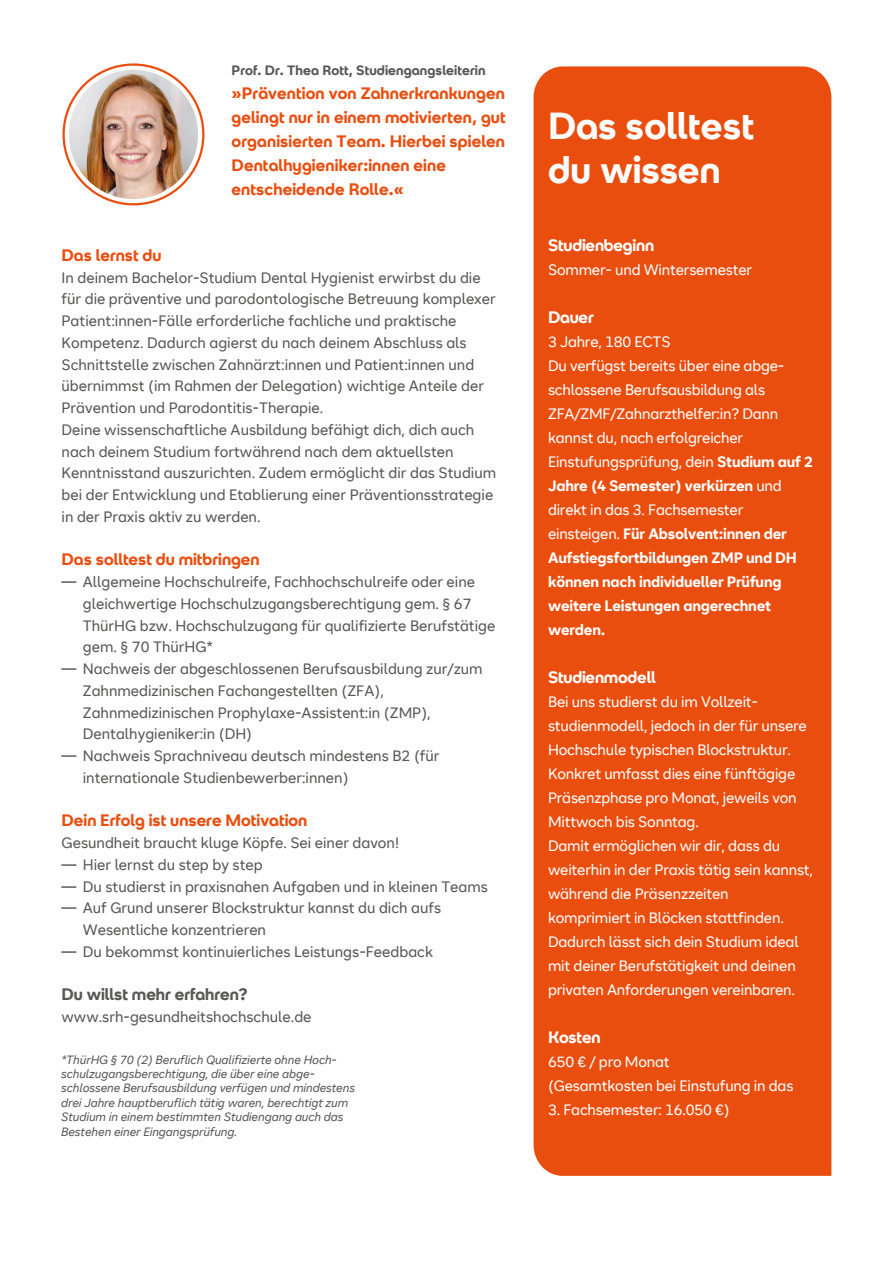
<style>
.page{position:relative;width:893px;height:1263px;background:#fff}
.page>*{position:absolute;margin:0;border:0;box-sizing:border-box;transform-origin:0 0}
.t1{font:700 37.5px/43.5px "SRH Headline";letter-spacing:.005em;color:#fff}
.t2{font:700 16.5px/24px "SRH Headline";letter-spacing:.005em;color:#e94e0f}
.t3{font:700 16.5px "SRH Headline";letter-spacing:-.01em;color:#fff}
.t4{font:700 16.5px "SRH Headline";color:#575756}
.t5{font:15px/21.8px "SRH Text";color:#575756}
.t6{font:15px/24px "SRH Text";letter-spacing:-.01em;color:#fff}
.t7{font:700 13.5px "SRH Headline";letter-spacing:.005em;color:#575756}
.t8{font:italic 12px/14.4px "SRH Text";letter-spacing:-.01em;color:#575756}
.s1{font-weight:700}
</style>
<div class="page">
<div style="left:534px;top:66px;width:297px;height:1110px;background:#e94e0f"></div>
<img style="left:69px;top:70px;width:129px;height:129px">
<p class="t7" style="left:232px;top:62px;width:255px">Prof. Dr. Thea Rott, Studiengangsleiterin</p>
<p class="t2" style="left:232px;top:81px;width:276px">»Prävention von Zahnerkrankungen gelingt nur in einem motivierten, gut organisierten Team. Hierbei spielen Dentalhygieniker:innen eine entscheidende Rolle.«</p>
<p class="t2" style="left:62px;top:243px;width:101px">Das lernst du</p>
<p class="t5" style="left:62px;top:266px;width:436px">In deinem Bachelor-Studium Dental Hygienist erwirbst du die für die präventive und parodontologische Betreuung komplexer Patient:innen-Fälle erforderliche fachliche und praktische Kompetenz. Dadurch agierst du nach deinem Abschluss als Schnittstelle zwischen Zahnärzt:innen und Patient:innen und übernimmst (im Rahmen der Delegation) wichtige Anteile der Prävention und Parodontitis-Therapie.<br>Deine wissenschaftliche Ausbildung befähigt dich, dich auch nach deinem Studium fortwährend nach dem aktuellsten Kenntnisstand auszurichten. Zudem ermöglicht dir das Studium bei der Entwicklung und Etablierung einer Präventionsstrategie in der Praxis aktiv zu werden.</p>
<p class="t2" style="left:62px;top:548px;width:200px">Das solltest du mitbringen</p>
<p class="t5" style="left:83px;top:571px;width:414px;text-indent:-21px">— Allgemeine Hochschulreife, Fachhochschulreife oder eine gleichwertige Hochschulzugangsberechtigung gem. § 67<br>ThürHG bzw. Hochschulzugang für qualifizierte Berufstätige gem. § 70 ThürHG*</p>
<p class="t5" style="left:83px;top:658px;width:401px;text-indent:-21px">— Nachweis der abgeschlossenen Berufsausbildung zur/zum Zahnmedizinischen Fachangestellten (ZFA), Zahnmedizinischen Prophylaxe-Assistent:in (ZMP), Dentalhygieniker:in (DH)</p>
<p class="t5" style="left:83px;top:745px;width:358px;text-indent:-21px">— Nachweis Sprachniveau deutsch mindestens B2 (für internationale Studienbewerber:innen)</p>
<p class="t2" style="left:62px;top:809px;width:247px">Dein Erfolg ist unsere Motivation</p>
<p class="t5" style="left:62px;top:832px;width:339px">Gesundheit braucht kluge Köpfe. Sei einer davon!</p>
<p class="t5" style="left:62px;top:854px;width:203px">— Hier lernst du step by step</p>
<p class="t5" style="left:62px;top:875px;width:428px">— Du studierst in praxisnahen Aufgaben und in kleinen Teams</p>
<p class="t5" style="left:83px;top:897px;width:360px;text-indent:-21px">— Auf Grund unserer Blockstruktur kannst du dich aufs<br>Wesentliche konzentrieren</p>
<p class="t5" style="left:62px;top:941px;width:373px">— Du bekommst kontinuierliches Leistungs-Feedback</p>
<p class="t4" style="left:62px;top:985px;width:188px">Du willst mehr erfahren?</p>
<p class="t5" style="left:62px;top:1006px;width:251px">www.srh-gesundheitshochschule.de</p>
<p class="t8" style="left:61px;top:1052px;width:295px">*ThürHG § 70 (2) Beruflich Qualifizierte ohne Hoch&shy;schulzugangsberechtigung, die über eine abge&shy;schlossene Berufsausbildung verfügen und mindestens drei Jahre hauptberuflich tätig waren, berechtigt zum Studium in einem bestimmten Studiengang auch das Bestehen einer Eingangsprüfung.</p>
<h1 class="t1" style="left:548px;top:104px;width:208px">Das solltest du wissen</h1>
<p class="t3" style="left:548px;top:235px;width:108px">Studienbeginn</p>
<p class="t6" style="left:548px;top:257px;width:206px">Sommer- und Wintersemester</p>
<p class="t3" style="left:548px;top:307px;width:47px">Dauer</p>
<p class="t6" style="left:548px;top:329px;width:267px">3 Jahre, 180 ECTS<br>Du verfügst bereits über eine abge&shy;schlossene Berufsausbildung als<br>ZFA/ZMF/Zahnarzthelfer:in? Dann kannst du, nach erfolgreicher<br>Einstufungsprüfung, dein <span class="s1">Studium auf 2<br>Jahre (4 Semester) verkürzen</span> und direkt in das 3. Fachsemester einsteigen. <span class="s1">Für Absolvent:innen der<br>Aufstiegsfortbildungen ZMP und DH können nach individueller Prüfung weitere Leistungen angerechnet werden.</span></p>
<p class="t3" style="left:548px;top:667px;width:109px">Studienmodell</p>
<p class="t6" style="left:548px;top:689px;width:267px">Bei uns studierst du im Vollzeit&shy;studienmodell, jedoch in der für unsere Hochschule typischen Blockstruktur.<br>Konkret umfasst dies eine fünftägige Präsenzphase pro Monat, jeweils von Mittwoch bis Sonntag.<br>Damit ermöglichen wir dir, dass du weiterhin in der Praxis tätig sein kannst, während die Präsenzzeiten komprimiert in Blöcken stattfinden.<br>Dadurch lässt sich dein Studium ideal mit deiner Berufstätigkeit und deinen privaten Anforderungen vereinbaren.</p>
<p class="t3" style="left:548px;top:1027px;width:54px">Kosten</p>
<p class="t6" style="left:548px;top:1049px;width:247px">650 € / pro Monat<br>(Gesamtkosten bei Einstufung in das</p>
<p class="t6" style="left:548px;top:1097px;width:183px">3. Fachsemester: 16.050 €)</p>
</div>
